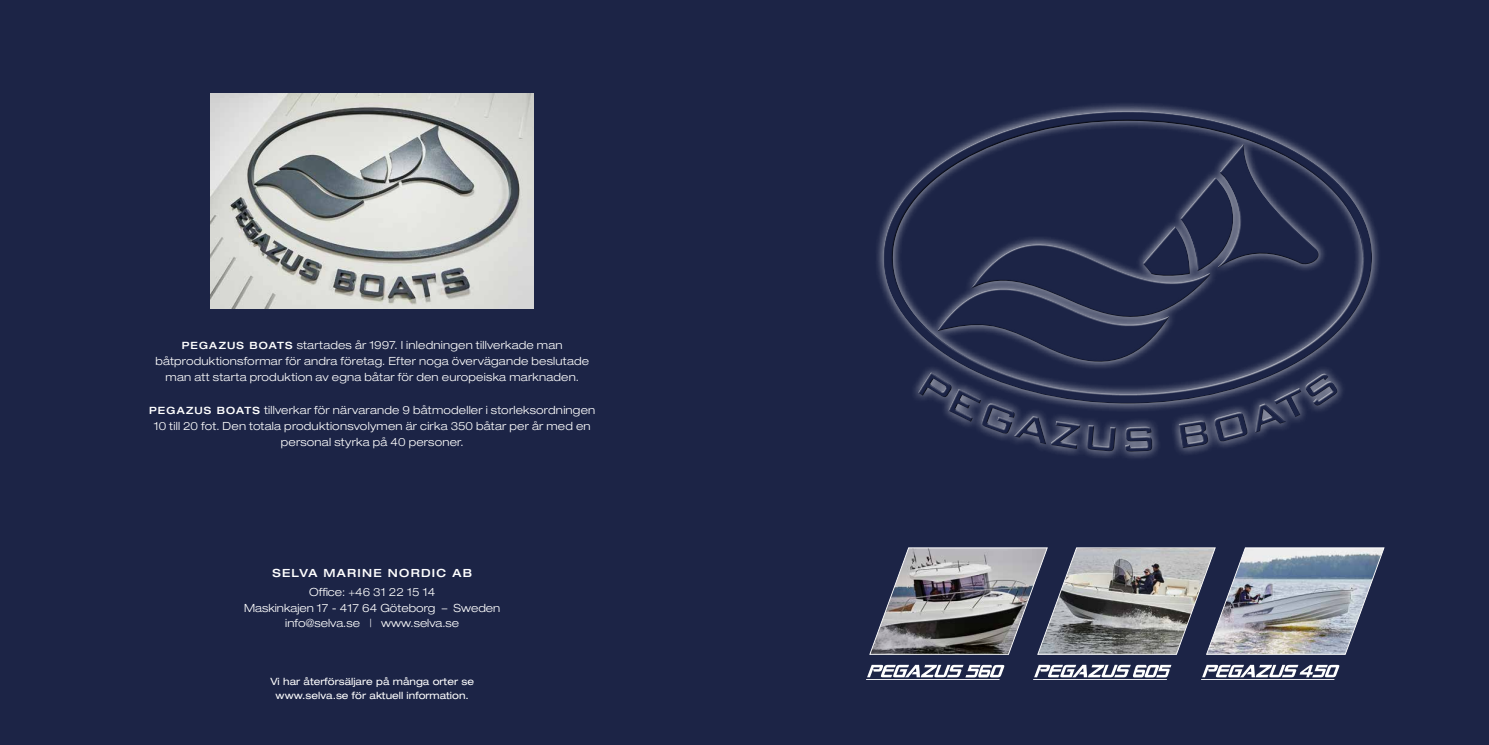
<style>
.page{position:relative;width:1489px;height:745px;background:#fff}
.page>*{position:absolute;margin:0;border:0;box-sizing:border-box;transform-origin:0 0}
.t1{font:300 expanded 11.25px/16.2px "Helvetica Neue LT Std";letter-spacing:.02em;color:#fff;text-align:center}
.t2{font:300 expanded 11.25px/15.4px "Helvetica Neue LT Std";color:#fff;text-align:center}
.t3{font:500 expanded 11.25px "Helvetica Neue LT Std";letter-spacing:.11em;color:#fff}
.t4{font:expanded 10px/14px "Helvetica Neue LT Std";color:#fff;text-align:center}
.s1{font-weight:500;font-size:10px}
</style>
<div class="page">
<div style="left:0;top:0;width:1488px;height:744px;background:#1c2446"></div>
<img style="left:210px;top:93px;width:324px;height:215px">
<div style="left:873px;top:102px;width:508px;height:359px;background:#fff;opacity:.75"></div>
<div style="left:881px;top:110px;width:489px;height:339px;background:#fff;opacity:.75"></div>
<div style="left:883px;top:119px;width:488px;height:333px;background:#1d1d1b;opacity:.75"></div>
<svg style="left:867px;top:664px;width:137px;height:14px"></svg>
<svg style="left:1202px;top:664px;width:137px;height:14px"></svg>
<svg style="left:1034px;top:664px;width:137px;height:14px"></svg>
<img style="left:869px;top:547px;width:515px;height:107px">
<p class="t1" style="left:155px;top:336px;width:435px"><span class="s1">PEGAZUS BOATS</span> startades år 1997. I inledningen tillverkade man båtproduktionsformar för andra företag. Efter noga övervägande beslutade man att starta produktion av egna båtar för den europeiska marknaden.</p>
<p class="t1" style="left:149px;top:401px;width:447px"><span class="s1">PEGAZUS BOATS</span> tillverkar för närvarande 9 båtmodeller i storleksordningen<br>10 till 20 fot. Den totala produktionsvolymen är cirka 350 båtar per år med en personal styrka på 40 personer.</p>
<p class="t3" style="left:272px;top:565px;width:201px">SELVA MARINE NORDIC AB</p>
<p class="t2" style="left:244px;top:584px;width:257px">Office: +46 31 22 15 14<br>Maskinkajen 17 - 417 64 Göteborg – Sweden info@selva.se | www.selva.se</p>
<p class="t4" style="left:270px;top:673px;width:205px">Vi har återförsäljare på många orter se www.selva.se för aktuell information.</p>
</div>
